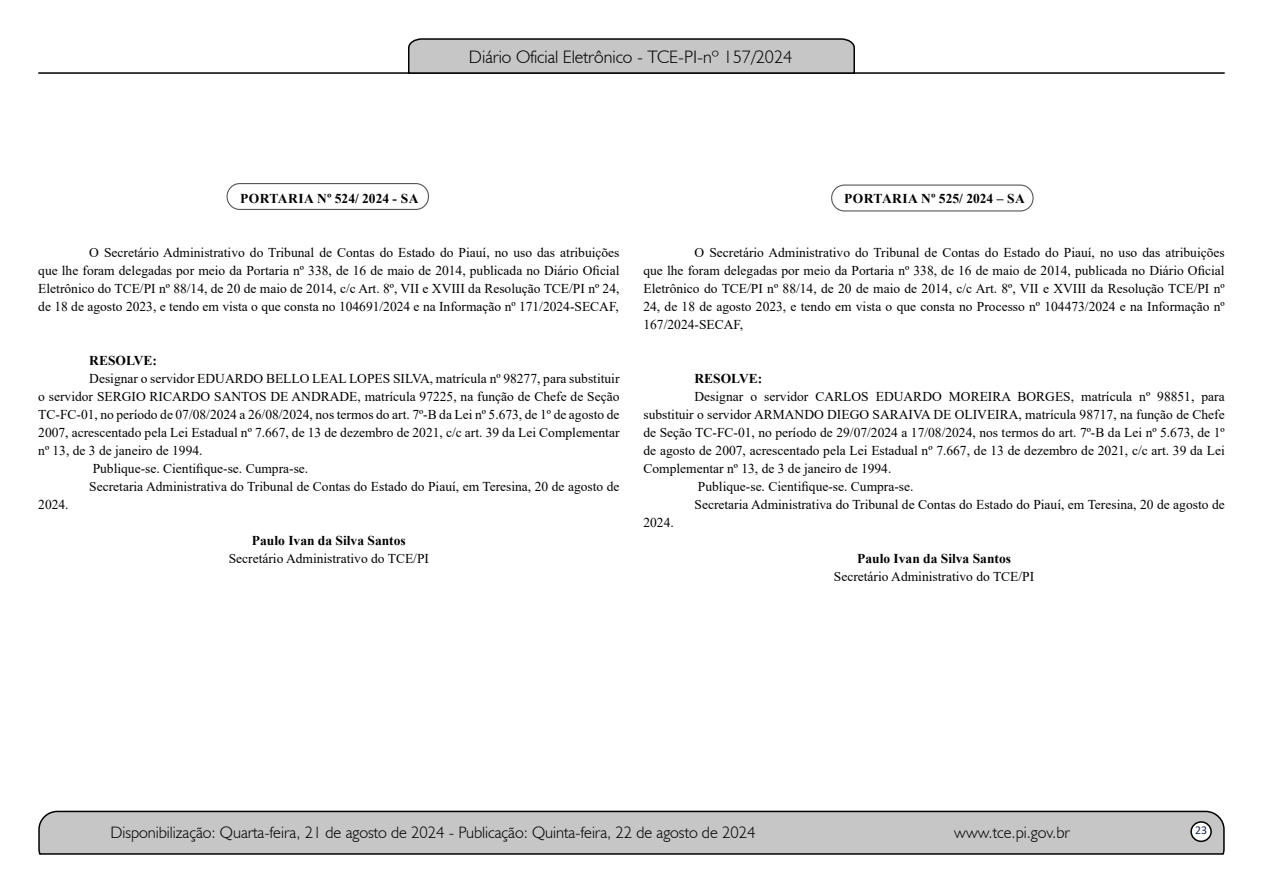
<style>
.page{position:relative;width:1263px;height:893px;background:#fff}
.page>*{position:absolute;margin:0;border:0;box-sizing:border-box;transform-origin:0 0}
.t1{font:300 18px "Humanist 521 BT";color:#000}
.t2{font:300 16.5px "Humanist 521 BT";color:#000}
.t3{font:13.5px/18px "Times New Roman";color:#000;text-align:justify}
.t4{font:700 13.5px "Times New Roman";color:#000}
.t5{font:12px "Calibri";color:#212d4c}
</style>
<div class="page">
<svg style="left:38px;top:810px;width:1187px;height:45px;background:#b9b9b9"></svg>
<div style="left:1191px;top:822px;width:20px;height:19px;background:#fff;border-radius:50%"></div>
<div style="left:1190px;top:821px;width:22px;height:21px;border:2px solid #000;border-radius:50%"></div>
<hr style="left:38px;top:72px;width:1187px;height:2px;background:#000">
<svg style="left:407px;top:38px;width:449px;height:36px;background:#b4b4b4"></svg>
<div style="left:226px;top:183px;width:203px;height:27px;border:1px solid #575756;border-radius:13px"></div>
<div style="left:831px;top:185px;width:202px;height:27px;border:1px solid #575756;border-radius:13px"></div>
<p class="t4" style="left:240px;top:189px;width:180px">PORTARIA Nº 524/ 2024 - SA</p>
<h1 class="t1" style="left:469px;top:46px;width:325px">Diário Oficial Eletrônico - TCE-PI-nº 157/2024</h1>
<p class="t4" style="left:844px;top:189px;width:182px">PORTARIA Nº 525/ 2024 – SA</p>
<p class="t3" style="left:38px;top:243px;width:583px;text-indent:51px">O Secretário Administrativo do Tribunal de Contas do Estado do Piauí, no uso das atribuições que lhe foram delegadas por meio da Portaria nº 338, de 16 de maio de 2014, publicada no Diário Oficial Eletrônico do TCE/PI nº 88/14, de 20 de maio de 2014, c/c Art. 8º, VII e XVIII da Resolução TCE/PI nº 24, de 18 de agosto 2023, e tendo em vista o que consta no 104691/2024 e na Informação nº 171/2024-SECAF,</p>
<p class="t4" style="left:89px;top:351px;width:69px">RESOLVE:</p>
<p class="t3" style="left:89px;top:369px;width:532px">Designar o servidor EDUARDO BELLO LEAL LOPES SILVA, matrícula nº 98277, para substituir</p>
<p class="t3" style="left:38px;top:387px;width:583px">o servidor SERGIO RICARDO SANTOS DE ANDRADE, matrícula 97225, na função de Chefe de Seção</p>
<p class="t3" style="left:38px;top:405px;width:583px">TC-FC-01, no período de 07/08/2024 a 26/08/2024, nos termos do art. 7º-B da Lei nº 5.673, de 1º de agosto de</p>
<p class="t3" style="left:38px;top:423px;width:583px">2007, acrescentado pela Lei Estadual nº 7.667, de 13 de dezembro de 2021, c/c art. 39 da Lei Complementar</p>
<p class="t3" style="left:38px;top:441px;width:166px">nº 13, de 3 de janeiro de 1994.</p>
<p class="t3" style="left:93px;top:459px;width:217px">Publique-se. Cientifique-se. Cumpra-se.</p>
<p class="t3" style="left:89px;top:477px;width:532px">Secretaria Administrativa do Tribunal de Contas do Estado do Piauí, em Teresina, 20 de agosto de</p>
<p class="t3" style="left:38px;top:495px;width:32px">2024.</p>
<p class="t4" style="left:252px;top:531px;width:155px">Paulo Ivan da Silva Santos</p>
<p class="t3" style="left:229px;top:549px;width:202px">Secretário Administrativo do TCE/PI</p>
<p class="t3" style="left:643px;top:243px;width:583px;text-indent:51px">O Secretário Administrativo do Tribunal de Contas do Estado do Piauí, no uso das atribuições que lhe foram delegadas por meio da Portaria nº 338, de 16 de maio de 2014, publicada no Diário Oficial Eletrônico do TCE/PI nº 88/14, de 20 de maio de 2014, c/c Art. 8º, VII e XVIII da Resolução TCE/PI nº 24, de 18 de agosto 2023, e tendo em vista o que consta no Processo nº 104473/2024 e na Informação nº 167/2024-SECAF,</p>
<p class="t4" style="left:694px;top:369px;width:69px">RESOLVE:</p>
<p class="t3" style="left:694px;top:387px;width:532px">Designar o servidor CARLOS EDUARDO MOREIRA BORGES, matrícula nº 98851, para</p>
<p class="t3" style="left:643px;top:405px;width:583px">substituir o servidor ARMANDO DIEGO SARAIVA DE OLIVEIRA, matrícula 98717, na função de Chefe</p>
<p class="t3" style="left:643px;top:423px;width:583px">de Seção TC-FC-01, no período de 29/07/2024 a 17/08/2024, nos termos do art. 7º-B da Lei nº 5.673, de 1º</p>
<p class="t3" style="left:643px;top:441px;width:583px">de agosto de 2007, acrescentado pela Lei Estadual nº 7.667, de 13 de dezembro de 2021, c/c art. 39 da Lei</p>
<p class="t3" style="left:643px;top:459px;width:249px">Complementar nº 13, de 3 de janeiro de 1994.</p>
<p class="t3" style="left:698px;top:477px;width:217px">Publique-se. Cientifique-se. Cumpra-se.</p>
<p class="t3" style="left:694px;top:495px;width:532px">Secretaria Administrativa do Tribunal de Contas do Estado do Piauí, em Teresina, 20 de agosto de</p>
<p class="t3" style="left:643px;top:513px;width:32px">2024.</p>
<p class="t4" style="left:857px;top:548px;width:155px">Paulo Ivan da Silva Santos</p>
<p class="t3" style="left:834px;top:567px;width:202px">Secretário Administrativo do TCE/PI</p>
<p class="t2" style="left:110px;top:822px;width:646px">Disponibilização: Quarta-feira, 21 de agosto de 2024 - Publicação: Quinta-feira, 22 de agosto de 2024</p>
<p class="t2" style="left:954px;top:822px;width:117px">www.tce.pi.gov.br</p>
<p class="t5" style="left:1195px;top:821px;width:14px">23</p>
</div>
